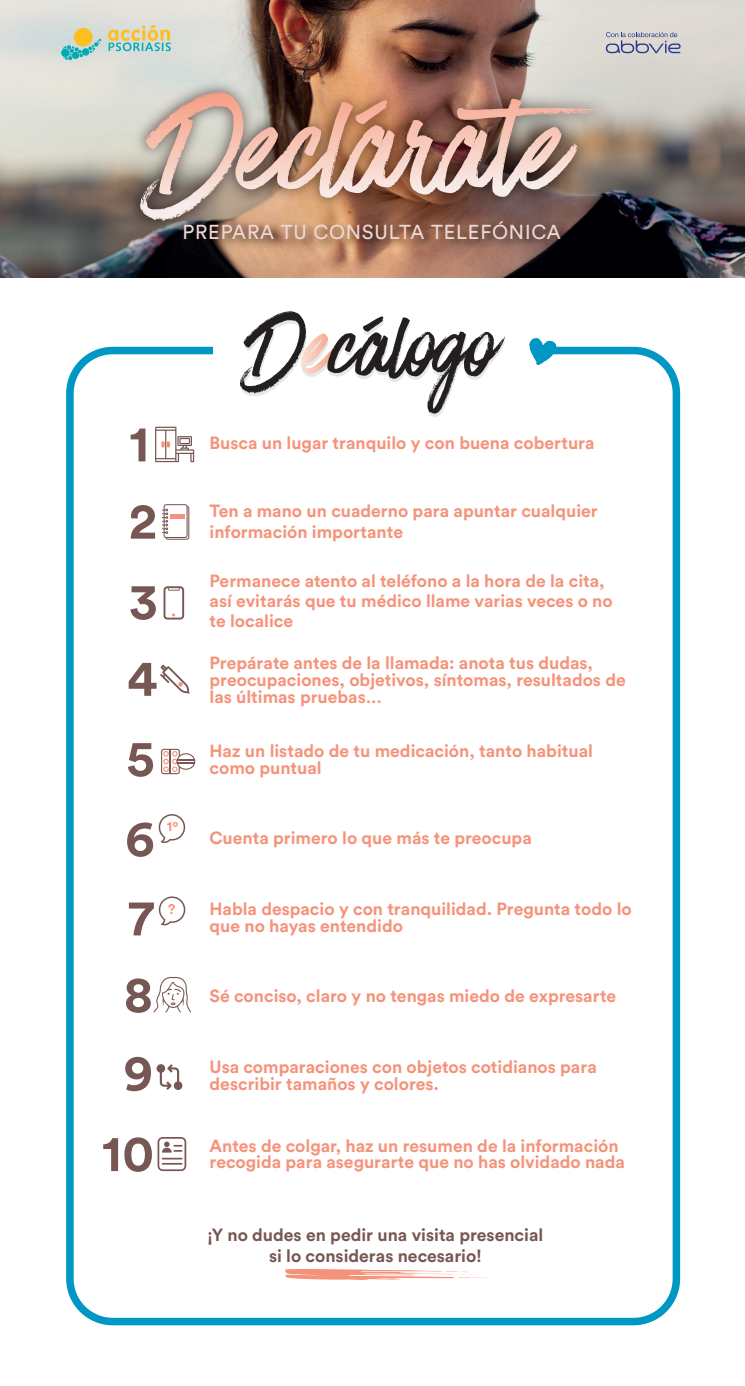
<style>
.page{position:relative;width:745px;height:1386px;background:#fff}
.page>*{position:absolute;margin:0;border:0;box-sizing:border-box;transform-origin:0 0}
.t1{font:700 50.62px/80.1px "Circular Std";color:#775753}
.t2{font:20px "Circular Std";letter-spacing:.04em;color:#eed7d5}
.t3{font:700 17.5px/16.9px "Circular Std";color:#f5937a}
.t4{font:700 17.5px/21px "Circular Std";color:#775753;text-align:center}
.t5{font:700 13.75px "Circular Std";color:#f5937a}
</style>
<div class="page">
<svg style="left:285px;top:1268px;width:209px;height:12px"></svg>
<div style="left:66px;top:347px;width:613px;height:978px;border:8px solid #0097c5;border-radius:43px"></div>
<img style="left:0;top:0;width:744px;height:278px">
<img style="left:121px;top:73px;width:503px;height:141px">
<svg style="left:146px;top:92px;width:74px;height:100px;background:#c8b4a9"></svg>
<div style="left:213px;top:306px;width:318px;height:121px;background:#fff"></div>
<img style="left:63px;top:214px;width:630px;height:55px">
<svg style="left:239px;top:311px;width:266px;height:106px"></svg>
<svg style="left:529px;top:338px;width:27px;height:27px"></svg>
<svg style="left:163px;top:586px;width:21px;height:33px"></svg>
<svg style="left:161px;top:749px;width:34px;height:25px"></svg>
<svg style="left:158px;top:814px;width:28px;height:29px"></svg>
<svg style="left:159px;top:896px;width:27px;height:30px"></svg>
<svg style="left:153px;top:976px;width:38px;height:36px"></svg>
<svg style="left:156px;top:1064px;width:26px;height:26px"></svg>
<svg style="left:157px;top:1137px;width:29px;height:34px"></svg>
<svg style="left:160px;top:665px;width:29px;height:29px"></svg>
<svg style="left:155px;top:427px;width:39px;height:35px"></svg>
<svg style="left:162px;top:504px;width:27px;height:36px"></svg>
<hr style="left:171px;top:514px;width:14px;height:4px;background:#f5937a">
<svg style="left:108px;top:25px;width:63px;height:26px;background:#c3cfa9"></svg>
<svg style="left:63px;top:39px;width:38px;height:21px"></svg>
<div style="left:74px;top:28px;width:18px;height:18px;background:#fdbf20;border-radius:50%"></div>
<svg style="left:605px;top:32px;width:75px;height:21px;background:#b3b3c1"></svg>
<p class="t2" style="left:182px;top:220px;width:379px">PREPARA TU CONSULTA TELEFÓNICA</p>
<h1 class="t1" style="left:129px;top:404px;width:29px;line-height:77.2px">1<br>2</h1>
<h1 class="t1" style="left:129px;top:560px;width:29px">3</h1>
<h1 class="t1" style="left:127px;top:637px;width:32px">4</h1>
<h1 class="t1" style="left:125px;top:717px;width:31px">5<br>6</h1>
<p class="t5" style="left:167px;top:817px;width:14px">1º</p>
<p class="t3" style="left:209px;top:434px;width:386px">Busca un lugar tranquilo y con buena cobertura</p>
<p class="t3" style="left:209px;top:500px;width:389px;line-height:21px">Ten a mano un cuaderno para apuntar cualquier información importante</p>
<p class="t3" style="left:209px;top:570px;width:404px;line-height:20px">Permanece atento al teléfono a la hora de la cita, así evitarás que tu médico llame varias veces o no te localice</p>
<p class="t3" style="left:209px;top:654px;width:417px">Prepárate antes de la llamada: anota tus dudas, preocupaciones, objetivos, síntomas, resultados de las últimas pruebas…</p>
<p class="t3" style="left:209px;top:741px;width:384px">Haz un listado de tu medicación, tanto habitual como puntual</p>
<p class="t3" style="left:209px;top:829px;width:323px">Cuenta primero lo que más te preocupa</p>
<h1 class="t1" style="left:128px;top:876px;width:27px">7</h1>
<p class="t5" style="left:168px;top:900px;width:9px">?</p>
<p class="t3" style="left:209px;top:900px;width:423px">Habla despacio y con tranquilidad. Pregunta todo lo que no hayas entendido</p>
<h1 class="t1" style="left:124px;top:953px;width:30px">8</h1>
<p class="t3" style="left:209px;top:987px;width:408px">Sé conciso, claro y no tengas miedo de expresarte</p>
<h1 class="t1" style="left:123px;top:1031px;width:31px">9</h1>
<p class="t3" style="left:209px;top:1058px;width:388px">Usa comparaciones con objetos cotidianos para</p>
<p class="t3" style="left:209px;top:1074px;width:231px">describir tamaños y colores.</p>
<h1 class="t1" style="left:102px;top:1112px;width:54px">10</h1>
<p class="t3" style="left:209px;top:1136px;width:416px">Antes de colgar, haz un resumen de la información recogida para asegurarte que no has olvidado nada</p>
<p class="t4" style="left:207px;top:1223px;width:337px">¡Y no dudes en pedir una visita presencial si lo consideras necesario!</p>
</div>
